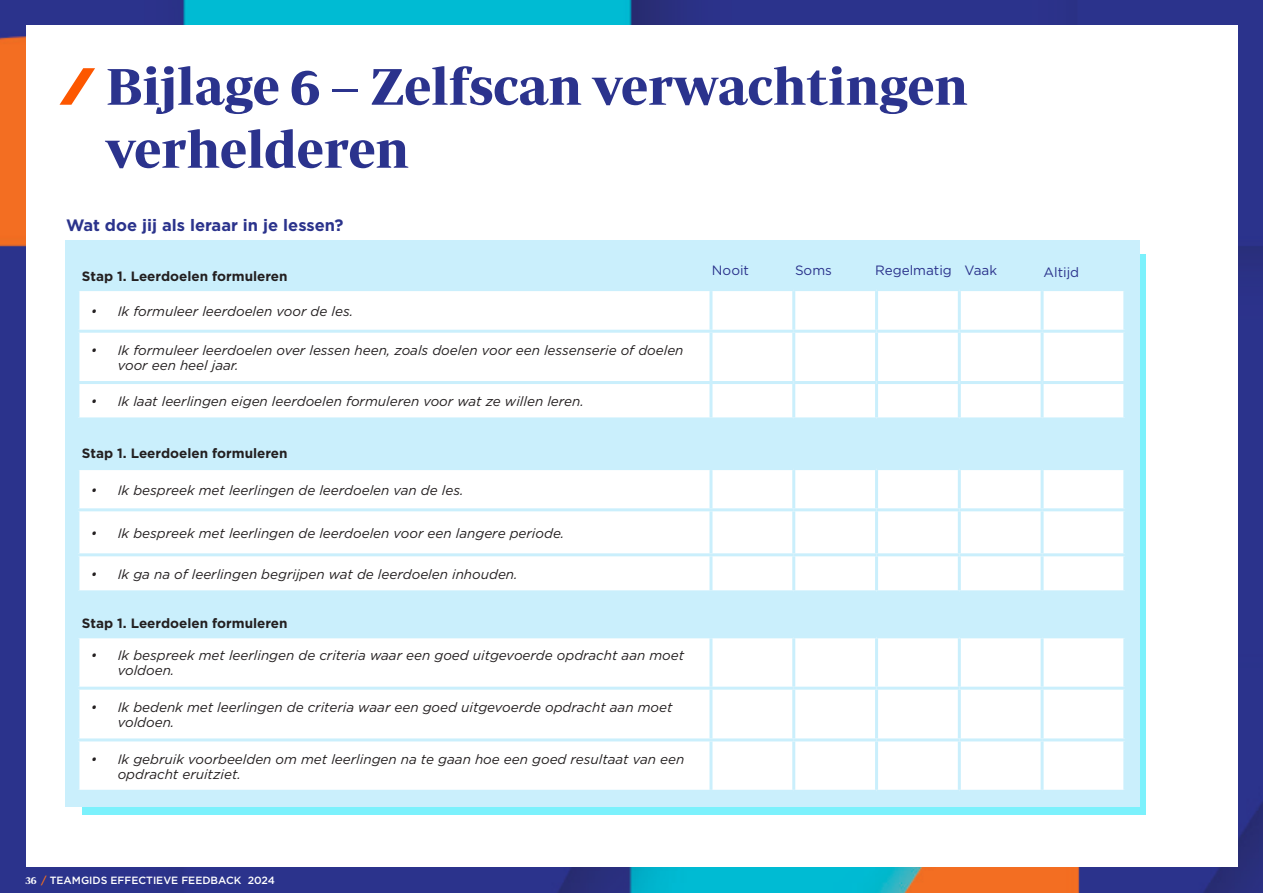
<style>
.page{position:relative;width:1263px;height:893px;background:#fff}
.page>*{position:absolute;margin:0;border:0;box-sizing:border-box;transform-origin:0 0}
.t1{font:700 52.5px/63px "Periodico Display";color:#2b338d}
.t2{font:700 16.5px "Gotham";color:#2b338c}
.t3{font:italic 13.5px/15px "Gotham";color:#231f20}
.t4{font:700 13.5px "Gotham";color:#231f20}
.t5{font:13.5px "Gotham";color:#2b338c}
.t6{font:500 10.5px "Gotham";color:#fff}
.s1{font-family:"Periodico Display";font-weight:600}
.s2{color:#f36e21}
</style>
<div class="page">
<img style="left:0;top:0;width:1263px;height:893px">
<div style="left:26px;top:26px;width:1211px;height:841px;background:#fff"></div>
<div style="left:65px;top:241px;width:1075px;height:566px;background:#caeffc"></div>
<svg style="left:79px;top:291px;width:1044px;height:499px;fill:#fff"></svg>
<hr style="left:709px;top:291px;width:3px;height:39px;background:#caeffc">
<hr style="left:792px;top:291px;width:3px;height:39px;background:#caeffc">
<hr style="left:875px;top:291px;width:3px;height:39px;background:#caeffc">
<hr style="left:958px;top:291px;width:3px;height:39px;background:#caeffc">
<hr style="left:1040px;top:291px;width:3px;height:39px;background:#caeffc">
<hr style="left:76px;top:330px;width:635px;height:3px;background:#caeffc">
<hr style="left:711px;top:330px;width:83px;height:3px;background:#caeffc">
<hr style="left:709px;top:333px;width:3px;height:48px;background:#caeffc">
<hr style="left:794px;top:330px;width:82px;height:3px;background:#caeffc">
<hr style="left:792px;top:333px;width:3px;height:48px;background:#caeffc">
<hr style="left:876px;top:330px;width:83px;height:3px;background:#caeffc">
<hr style="left:875px;top:333px;width:3px;height:48px;background:#caeffc">
<hr style="left:959px;top:330px;width:83px;height:3px;background:#caeffc">
<hr style="left:958px;top:333px;width:3px;height:48px;background:#caeffc">
<hr style="left:1042px;top:330px;width:84px;height:3px;background:#caeffc">
<hr style="left:1040px;top:333px;width:3px;height:48px;background:#caeffc">
<hr style="left:76px;top:381px;width:635px;height:3px;background:#caeffc">
<hr style="left:711px;top:381px;width:83px;height:3px;background:#caeffc">
<hr style="left:709px;top:384px;width:3px;height:33px;background:#caeffc">
<hr style="left:794px;top:381px;width:82px;height:3px;background:#caeffc">
<hr style="left:792px;top:384px;width:3px;height:33px;background:#caeffc">
<hr style="left:876px;top:381px;width:83px;height:3px;background:#caeffc">
<hr style="left:875px;top:384px;width:3px;height:33px;background:#caeffc">
<hr style="left:959px;top:381px;width:83px;height:3px;background:#caeffc">
<hr style="left:958px;top:384px;width:3px;height:33px;background:#caeffc">
<hr style="left:1042px;top:381px;width:84px;height:3px;background:#caeffc">
<hr style="left:1040px;top:384px;width:3px;height:33px;background:#caeffc">
<hr style="left:76px;top:417px;width:635px;height:3px;background:#caeffc">
<hr style="left:711px;top:417px;width:83px;height:3px;background:#caeffc">
<hr style="left:709px;top:420px;width:3px;height:47px;background:#caeffc">
<hr style="left:794px;top:417px;width:82px;height:3px;background:#caeffc">
<hr style="left:792px;top:420px;width:3px;height:47px;background:#caeffc">
<hr style="left:876px;top:417px;width:83px;height:3px;background:#caeffc">
<hr style="left:875px;top:420px;width:3px;height:47px;background:#caeffc">
<hr style="left:959px;top:417px;width:83px;height:3px;background:#caeffc">
<hr style="left:958px;top:420px;width:3px;height:47px;background:#caeffc">
<hr style="left:1042px;top:417px;width:84px;height:3px;background:#caeffc">
<hr style="left:1040px;top:420px;width:3px;height:47px;background:#caeffc">
<hr style="left:76px;top:467px;width:635px;height:3px;background:#caeffc">
<hr style="left:711px;top:467px;width:83px;height:3px;background:#caeffc">
<hr style="left:709px;top:470px;width:3px;height:38px;background:#caeffc">
<hr style="left:794px;top:467px;width:82px;height:3px;background:#caeffc">
<hr style="left:792px;top:470px;width:3px;height:38px;background:#caeffc">
<hr style="left:876px;top:467px;width:83px;height:3px;background:#caeffc">
<hr style="left:875px;top:470px;width:3px;height:38px;background:#caeffc">
<hr style="left:959px;top:467px;width:83px;height:3px;background:#caeffc">
<hr style="left:958px;top:470px;width:3px;height:38px;background:#caeffc">
<hr style="left:1042px;top:467px;width:84px;height:3px;background:#caeffc">
<hr style="left:1040px;top:470px;width:3px;height:38px;background:#caeffc">
<hr style="left:76px;top:508px;width:635px;height:3px;background:#caeffc">
<hr style="left:711px;top:508px;width:83px;height:3px;background:#caeffc">
<hr style="left:709px;top:511px;width:3px;height:42px;background:#caeffc">
<hr style="left:794px;top:508px;width:82px;height:3px;background:#caeffc">
<hr style="left:792px;top:511px;width:3px;height:42px;background:#caeffc">
<hr style="left:876px;top:508px;width:83px;height:3px;background:#caeffc">
<hr style="left:875px;top:511px;width:3px;height:42px;background:#caeffc">
<hr style="left:959px;top:508px;width:83px;height:3px;background:#caeffc">
<hr style="left:958px;top:511px;width:3px;height:42px;background:#caeffc">
<hr style="left:1042px;top:508px;width:84px;height:3px;background:#caeffc">
<hr style="left:1040px;top:511px;width:3px;height:42px;background:#caeffc">
<hr style="left:76px;top:553px;width:635px;height:3px;background:#caeffc">
<hr style="left:711px;top:553px;width:83px;height:3px;background:#caeffc">
<hr style="left:709px;top:556px;width:3px;height:34px;background:#caeffc">
<hr style="left:794px;top:553px;width:82px;height:3px;background:#caeffc">
<hr style="left:792px;top:556px;width:3px;height:34px;background:#caeffc">
<hr style="left:876px;top:553px;width:83px;height:3px;background:#caeffc">
<hr style="left:875px;top:556px;width:3px;height:34px;background:#caeffc">
<hr style="left:959px;top:553px;width:83px;height:3px;background:#caeffc">
<hr style="left:958px;top:556px;width:3px;height:34px;background:#caeffc">
<hr style="left:1042px;top:553px;width:84px;height:3px;background:#caeffc">
<hr style="left:1040px;top:556px;width:3px;height:34px;background:#caeffc">
<hr style="left:76px;top:590px;width:635px;height:3px;background:#caeffc">
<hr style="left:711px;top:590px;width:83px;height:3px;background:#caeffc">
<hr style="left:709px;top:593px;width:3px;height:42px;background:#caeffc">
<hr style="left:794px;top:590px;width:82px;height:3px;background:#caeffc">
<hr style="left:792px;top:593px;width:3px;height:42px;background:#caeffc">
<hr style="left:876px;top:590px;width:83px;height:3px;background:#caeffc">
<hr style="left:875px;top:593px;width:3px;height:42px;background:#caeffc">
<hr style="left:959px;top:590px;width:83px;height:3px;background:#caeffc">
<hr style="left:958px;top:593px;width:3px;height:42px;background:#caeffc">
<hr style="left:1042px;top:590px;width:84px;height:3px;background:#caeffc">
<hr style="left:1040px;top:593px;width:3px;height:42px;background:#caeffc">
<hr style="left:76px;top:635px;width:635px;height:3px;background:#caeffc">
<hr style="left:711px;top:635px;width:83px;height:3px;background:#caeffc">
<hr style="left:709px;top:638px;width:3px;height:49px;background:#caeffc">
<hr style="left:794px;top:635px;width:82px;height:3px;background:#caeffc">
<hr style="left:792px;top:638px;width:3px;height:49px;background:#caeffc">
<hr style="left:876px;top:635px;width:83px;height:3px;background:#caeffc">
<hr style="left:875px;top:638px;width:3px;height:49px;background:#caeffc">
<hr style="left:959px;top:635px;width:83px;height:3px;background:#caeffc">
<hr style="left:958px;top:638px;width:3px;height:49px;background:#caeffc">
<hr style="left:1042px;top:635px;width:84px;height:3px;background:#caeffc">
<hr style="left:1040px;top:638px;width:3px;height:49px;background:#caeffc">
<hr style="left:76px;top:687px;width:635px;height:3px;background:#caeffc">
<hr style="left:711px;top:687px;width:83px;height:3px;background:#caeffc">
<hr style="left:709px;top:690px;width:3px;height:48px;background:#caeffc">
<hr style="left:794px;top:687px;width:82px;height:3px;background:#caeffc">
<hr style="left:792px;top:690px;width:3px;height:48px;background:#caeffc">
<hr style="left:876px;top:687px;width:83px;height:3px;background:#caeffc">
<hr style="left:875px;top:690px;width:3px;height:48px;background:#caeffc">
<hr style="left:959px;top:687px;width:83px;height:3px;background:#caeffc">
<hr style="left:958px;top:690px;width:3px;height:48px;background:#caeffc">
<hr style="left:1042px;top:687px;width:84px;height:3px;background:#caeffc">
<hr style="left:1040px;top:690px;width:3px;height:48px;background:#caeffc">
<hr style="left:76px;top:738px;width:635px;height:3px;background:#caeffc">
<hr style="left:711px;top:738px;width:83px;height:3px;background:#caeffc">
<hr style="left:709px;top:741px;width:3px;height:49px;background:#caeffc">
<hr style="left:794px;top:738px;width:82px;height:3px;background:#caeffc">
<hr style="left:792px;top:741px;width:3px;height:49px;background:#caeffc">
<hr style="left:876px;top:738px;width:83px;height:3px;background:#caeffc">
<hr style="left:875px;top:741px;width:3px;height:49px;background:#caeffc">
<hr style="left:959px;top:738px;width:83px;height:3px;background:#caeffc">
<hr style="left:958px;top:741px;width:3px;height:49px;background:#caeffc">
<hr style="left:1042px;top:738px;width:84px;height:3px;background:#caeffc">
<hr style="left:1040px;top:741px;width:3px;height:49px;background:#caeffc">
<svg style="left:60px;top:68px;width:35px;height:37px"></svg>
<h1 class="t1" style="left:106px;top:54px;width:863px">Bijlage 6 – Zelfscan verwachtingen verhelderen</h1>
<p class="t2" style="left:66px;top:214px;width:279px">Wat doe jij als leraar in je lessen?</p>
<p class="t4" style="left:82px;top:268px;width:207px">Stap 1. Leerdoelen formuleren</p>
<p class="t3" style="left:91px;top:303px;width:264px">• Ik formuleer leerdoelen voor de les.</p>
<p class="t3" style="left:118px;top:342px;width:567px;text-indent:-27px">• Ik formuleer leerdoelen over lessen heen, zoals doelen voor een lessenserie of doelen voor een heel jaar.</p>
<p class="t3" style="left:91px;top:394px;width:495px">• Ik laat leerlingen eigen leerdoelen formuleren voor wat ze willen leren.</p>
<p class="t4" style="left:82px;top:445px;width:207px">Stap 1. Leerdoelen formuleren</p>
<p class="t3" style="left:91px;top:482px;width:374px">• Ik bespreek met leerlingen de leerdoelen van de les.</p>
<p class="t3" style="left:91px;top:525px;width:475px">• Ik bespreek met leerlingen de leerdoelen voor een langere periode.</p>
<p class="t3" style="left:91px;top:566px;width:428px">• Ik ga na of leerlingen begrijpen wat de leerdoelen inhouden.</p>
<p class="t4" style="left:82px;top:614px;width:207px">Stap 1. Leerdoelen formuleren</p>
<p class="t3" style="left:118px;top:648px;width:568px;text-indent:-27px">• Ik bespreek met leerlingen de criteria waar een goed uitgevoerde opdracht aan moet voldoen.</p>
<p class="t3" style="left:118px;top:699px;width:556px;text-indent:-27px">• Ik bedenk met leerlingen de criteria waar een goed uitgevoerde opdracht aan moet voldoen.</p>
<p class="t3" style="left:118px;top:751px;width:568px;text-indent:-27px">• Ik gebruik voorbeelden om met leerlingen na te gaan hoe een goed resultaat van een opdracht eruitziet.</p>
<p class="t5" style="left:712px;top:261px;width:39px">Nooit</p>
<p class="t5" style="left:795px;top:261px;width:38px">Soms</p>
<p class="t5" style="left:875px;top:261px;width:123px">Regelmatig Vaak</p>
<p class="t5" style="left:1043px;top:264px;width:37px">Altijd</p>
<p class="t6" style="left:26px;top:874px;width:251px"><span class="s1">36</span> <span class="s2">/</span> TEAMGIDS EFFECTIEVE FEEDBACK 2024</p>
</div>
